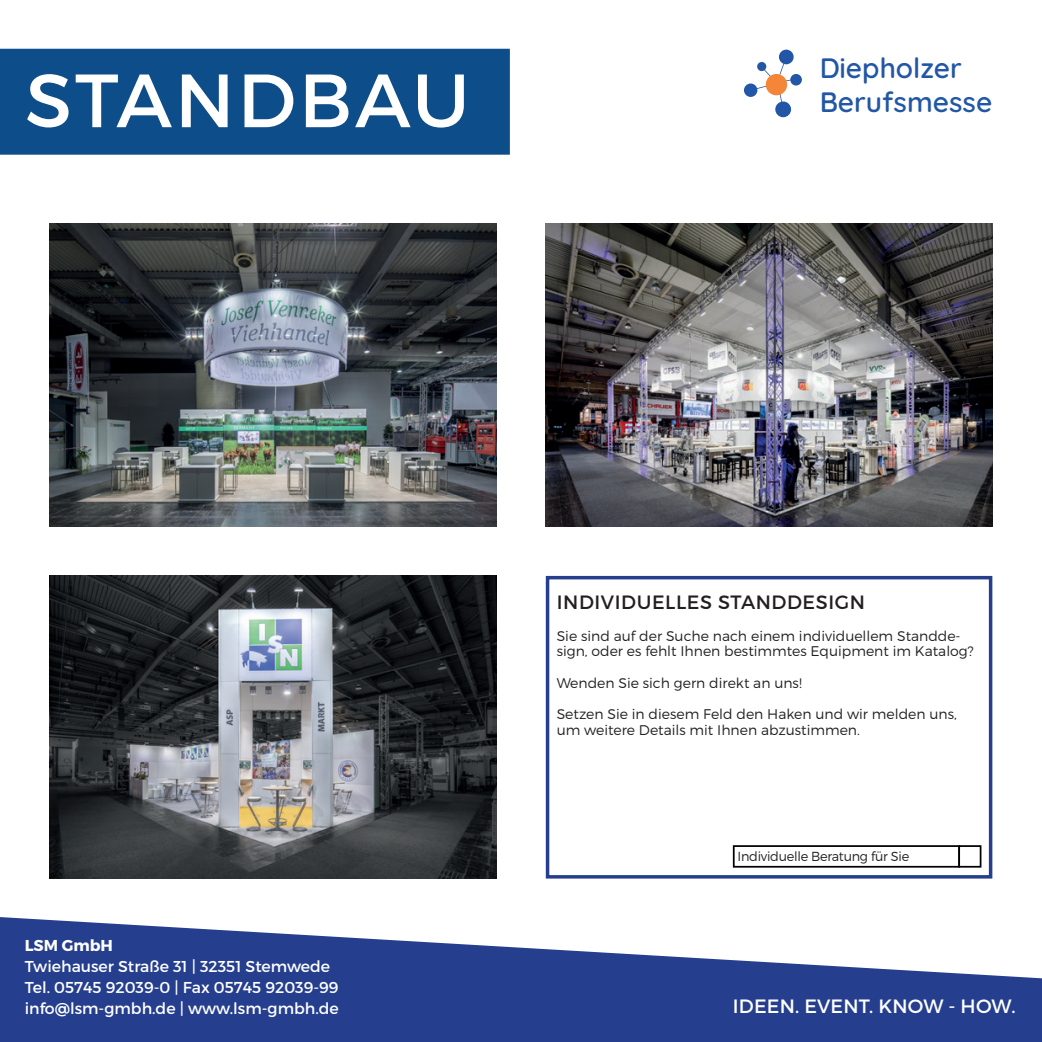
<style>
.page{position:relative;width:1042px;height:1042px;background:#fff}
.page>*{position:absolute;margin:0;border:0;box-sizing:border-box;transform-origin:0 0}
.t1{font:75.25px "Montserrat";letter-spacing:.04em;color:#fff}
.t2{font:300 28px/34.5px "Quicksand";color:#2256a6}
.t3{font:19.25px "Montserrat";letter-spacing:.03em;color:#231f20}
.t4{font:19.25px "Montserrat";letter-spacing:.01em;color:#fff}
.t5{font:15.75px/21px "Montserrat";color:#fff}
.t6{font:700 15.75px "Montserrat";color:#fff}
.t7{font:300 14px/15.8px "Montserrat";color:#231f20}
.t8{font:300 13.12px "Montserrat";letter-spacing:-.02em;color:#231f20}
</style>
<div class="page">
<svg style="left:0;top:917px;width:1042px;height:125px;fill:#253f8e"></svg>
<div style="left:0;top:50px;width:509px;height:104px;background:#0d4d89"></div>
<div style="left:0;top:49px;width:510px;height:106px;border:2px solid #0d4d89"></div>
<div style="left:546px;top:576px;width:446px;height:302px;border:4px solid #253f8e"></div>
<div style="left:733px;top:845px;width:227px;height:22px;background:#fff;border:2px solid #000"></div>
<div style="left:958px;top:845px;width:23px;height:22px;background:#fff;border:2px solid #000"></div>
<img style="left:50px;top:224px;width:446px;height:302px">
<img style="left:546px;top:224px;width:446px;height:302px">
<img style="left:50px;top:576px;width:446px;height:302px">
<svg style="left:753px;top:60px;width:39px;height:46px"></svg>
<div style="left:744px;top:84px;width:13px;height:13px;background:#2256a6;border-radius:50%"></div>
<div style="left:757px;top:62px;width:9px;height:9px;background:#2256a6;border-radius:50%"></div>
<div style="left:779px;top:50px;width:14px;height:14px;background:#2256a6;border-radius:50%"></div>
<div style="left:790px;top:74px;width:12px;height:12px;background:#2256a6;border-radius:50%"></div>
<div style="left:775px;top:101px;width:16px;height:16px;background:#2256a6;border-radius:50%"></div>
<div style="left:766px;top:74px;width:21px;height:21px;background:#f58637;border-radius:50%"></div>
<h1 class="t1" style="left:25px;top:54px;width:446px">STANDBAU</h1>
<h2 class="t2" style="left:819px;top:48px;width:174px">Diepholzer<br>Berufsmesse</h2>
<p class="t6" style="left:25px;top:935px;width:90px">LSM GmbH</p>
<p class="t5" style="left:25px;top:955px;width:315px">Twiehauser Straße 31 | 32351 Stemwede<br>Tel. 05745 92039-0 | Fax 05745 92039-99 info@lsm-gmbh.de | www.lsm-gmbh.de</p>
<h3 class="t3" style="left:557px;top:590px;width:310px">INDIVIDUELLES STANDDESIGN</h3>
<p class="t7" style="left:557px;top:627px;width:418px">Sie sind auf der Suche nach einem individuellem Standde&shy;sign, oder es fehlt Ihnen bestimmtes Equipment im Katalog?</p>
<p class="t7" style="left:557px;top:675px;width:247px">Wenden Sie sich gern direkt an uns!</p>
<p class="t7" style="left:557px;top:706px;width:401px">Setzen Sie in diesem Feld den Haken und wir melden uns, um weitere Details mit Ihnen abzustimmen.</p>
<p class="t8" style="left:737px;top:848px;width:173px">Individuelle Beratung für Sie</p>
<h3 class="t4" style="left:733px;top:994px;width:284px">IDEEN. EVENT. KNOW - HOW.</h3>
</div>
